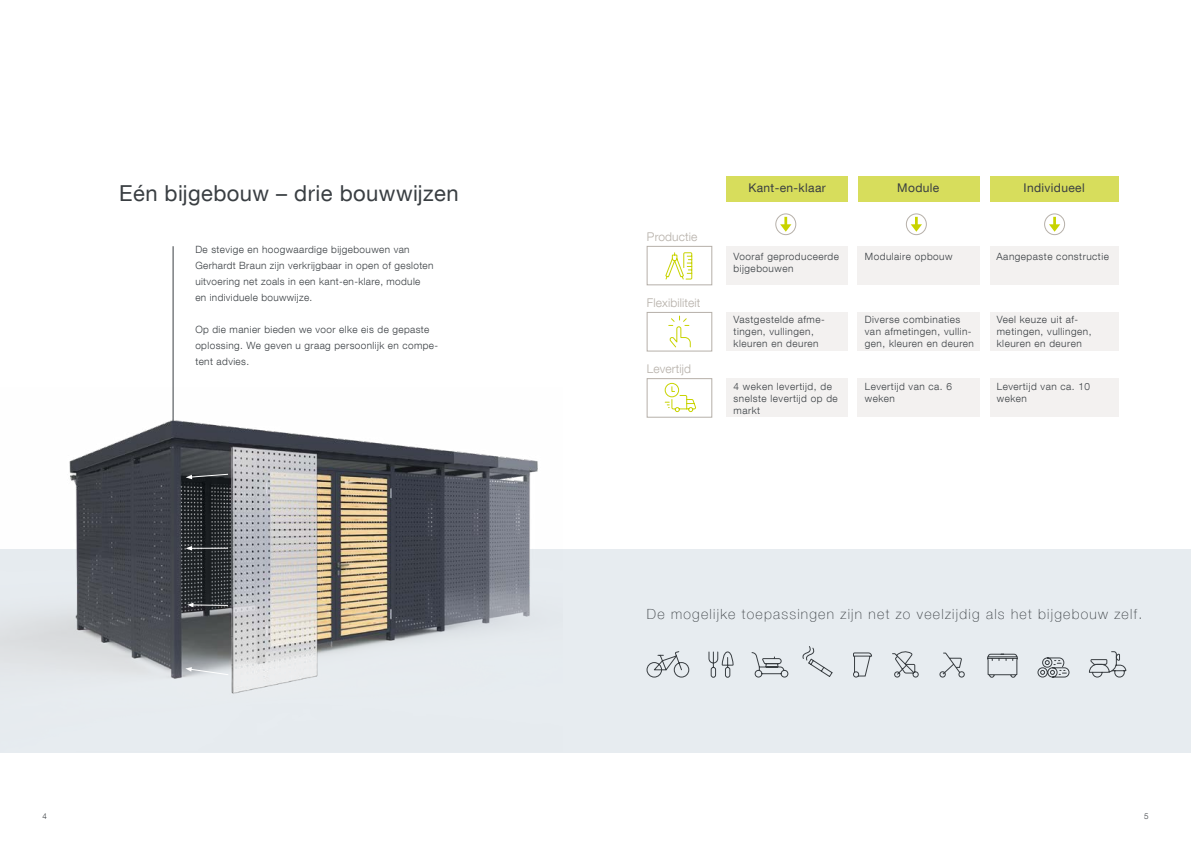
<style>
.page{position:relative;width:1191px;height:842px;background:#fff}
.page>*{position:absolute;margin:0;border:0;box-sizing:border-box;transform-origin:0 0}
.t1{font:22px "Helvetica Neue LT Com";letter-spacing:.02em;color:#393e42}
.t2{font:100 14px "Helvetica Neue LT Com";letter-spacing:.09em;color:#393e42}
.t3{font:300 12px "Helvetica Neue LT Com";letter-spacing:.01em;color:#b6b0a9}
.t4{font:12px "Helvetica Neue LT Com";letter-spacing:.03em;color:#393e42}
.t5{font:300 10px/12px "Helvetica Neue LT Com";letter-spacing:.05em;color:#393e42}
.t6{font:300 8px "Helvetica Neue LT Com";color:#393e42}
</style>
<div class="page">
<div style="left:726px;top:246px;width:122px;height:39px;background:#f3f1f0"></div>
<div style="left:858px;top:246px;width:122px;height:39px;background:#f3f1f0"></div>
<div style="left:989px;top:246px;width:129px;height:39px;background:#f3f1f0"></div>
<div style="left:0;top:549px;width:1191px;height:204px;background:#e7ecf0"></div>
<div style="left:726px;top:176px;width:122px;height:25px;background:#d7dd5c"></div>
<div style="left:858px;top:176px;width:121px;height:25px;background:#d7dd5c"></div>
<div style="left:989px;top:176px;width:129px;height:25px;background:#d7dd5c"></div>
<div style="left:726px;top:312px;width:122px;height:39px;background:#f3f1f0"></div>
<div style="left:858px;top:312px;width:122px;height:39px;background:#f3f1f0"></div>
<div style="left:989px;top:312px;width:129px;height:39px;background:#f3f1f0"></div>
<div style="left:726px;top:378px;width:122px;height:39px;background:#f3f1f0"></div>
<div style="left:858px;top:378px;width:122px;height:39px;background:#f3f1f0"></div>
<div style="left:989px;top:378px;width:129px;height:39px;background:#f3f1f0"></div>
<svg style="left:776px;top:214px;width:20px;height:21px"></svg>
<div style="left:775px;top:214px;width:21px;height:21px;border:1px solid #b6b0a9;border-radius:50%"></div>
<svg style="left:780px;top:217px;width:11px;height:15px"></svg>
<svg style="left:906px;top:214px;width:20px;height:21px"></svg>
<div style="left:906px;top:214px;width:20px;height:21px;border:1px solid #b6b0a9;border-radius:50%"></div>
<svg style="left:910px;top:217px;width:12px;height:15px"></svg>
<svg style="left:1044px;top:214px;width:20px;height:21px"></svg>
<div style="left:1044px;top:214px;width:20px;height:21px;border:1px solid #b6b0a9;border-radius:50%"></div>
<svg style="left:1049px;top:217px;width:11px;height:15px"></svg>
<svg style="left:751px;top:652px;width:37px;height:25px"></svg>
<svg style="left:802px;top:646px;width:30px;height:31px"></svg>
<svg style="left:892px;top:651px;width:26px;height:26px"></svg>
<svg style="left:853px;top:652px;width:19px;height:25px"></svg>
<svg style="left:939px;top:653px;width:25px;height:24px"></svg>
<svg style="left:1037px;top:657px;width:32px;height:20px"></svg>
<svg style="left:646px;top:651px;width:43px;height:26px"></svg>
<svg style="left:1089px;top:651px;width:37px;height:27px"></svg>
<svg style="left:708px;top:651px;width:25px;height:27px"></svg>
<svg style="left:987px;top:654px;width:30px;height:24px"></svg>
<div style="left:647px;top:312px;width:65px;height:39px;background:#fff;border:1px solid #b6b0a9"></div>
<div style="left:647px;top:246px;width:65px;height:39px;background:#fff;border:1px solid #b6b0a9"></div>
<div style="left:647px;top:378px;width:65px;height:39px;background:#fff;border:1px solid #b6b0a9"></div>
<svg style="left:668px;top:315px;width:23px;height:33px"></svg>
<svg style="left:664px;top:383px;width:32px;height:29px"></svg>
<svg style="left:665px;top:252px;width:27px;height:28px"></svg>
<hr style="left:173px;top:246px;width:1px;height:189px;background:#393e42">
<img style="left:0;top:388px;width:538px;height:306px">
<hr style="left:190px;top:548px;width:38px;height:1px;background:#fff">
<svg style="left:186px;top:546px;width:6px;height:5px"></svg>
<svg style="left:186px;top:474px;width:42px;height:5px"></svg>
<svg style="left:187px;top:603px;width:41px;height:4px"></svg>
<svg style="left:185px;top:667px;width:44px;height:8px"></svg>
<h1 class="t1" style="left:119px;top:180px;width:341px">Eén bijgebouw – drie bouwwijzen</h1>
<p class="t5" style="left:195px;top:242px;width:240px;line-height:16px">De stevige en hoogwaardige bijgebouwen van Gerhardt Braun zijn verkrijgbaar in open of gesloten uitvoering net zoals in een kant-en-klare, module en individuele bouwwijze.</p>
<p class="t5" style="left:195px;top:322px;width:244px;line-height:16px">Op die manier bieden we voor elke eis de gepaste oplossing. We geven u graag persoonlijk en compe&shy;tent advies.</p>
<p class="t3" style="left:647px;top:229px;width:52px">Productie</p>
<p class="t3" style="left:647px;top:295px;width:55px">Flexibiliteit</p>
<p class="t3" style="left:647px;top:361px;width:45px">Levertijd</p>
<p class="t4" style="left:748px;top:181px;width:79px">Kant-en-klaar</p>
<p class="t4" style="left:897px;top:181px;width:44px">Module</p>
<p class="t4" style="left:1023px;top:181px;width:63px">Individueel</p>
<p class="t5" style="left:733px;top:251px;width:107px">Vooraf geproduceerde bijgebouwen</p>
<p class="t5" style="left:865px;top:251px;width:89px">Modulaire opbouw</p>
<p class="t5" style="left:996px;top:251px;width:114px">Aangepaste constructie</p>
<p class="t5" style="left:733px;top:314px;width:93px">Vastgestelde afme&shy;tingen, vullingen, kleuren en deuren</p>
<p class="t5" style="left:865px;top:314px;width:111px">Diverse combinaties van afmetingen, vullin&shy;gen, kleuren en deuren</p>
<p class="t5" style="left:996px;top:314px;width:96px">Veel keuze uit af&shy;metingen, vullingen, kleuren en deuren</p>
<p class="t5" style="left:733px;top:380px;width:106px">4 weken levertijd, de snelste levertijd op de markt</p>
<p class="t5" style="left:865px;top:380px;width:89px">Levertijd van ca. 6 weken</p>
<p class="t5" style="left:996px;top:380px;width:95px">Levertijd van ca. 10 weken</p>
<h2 class="t2" style="left:647px;top:606px;width:497px">De mogelijke toepassingen zijn net zo veelzijdig als het bijgebouw zelf.</h2>
<p class="t6" style="left:43px;top:811px;width:6px">4</p>
<p class="t6" style="left:1144px;top:811px;width:6px">5</p>
</div>
